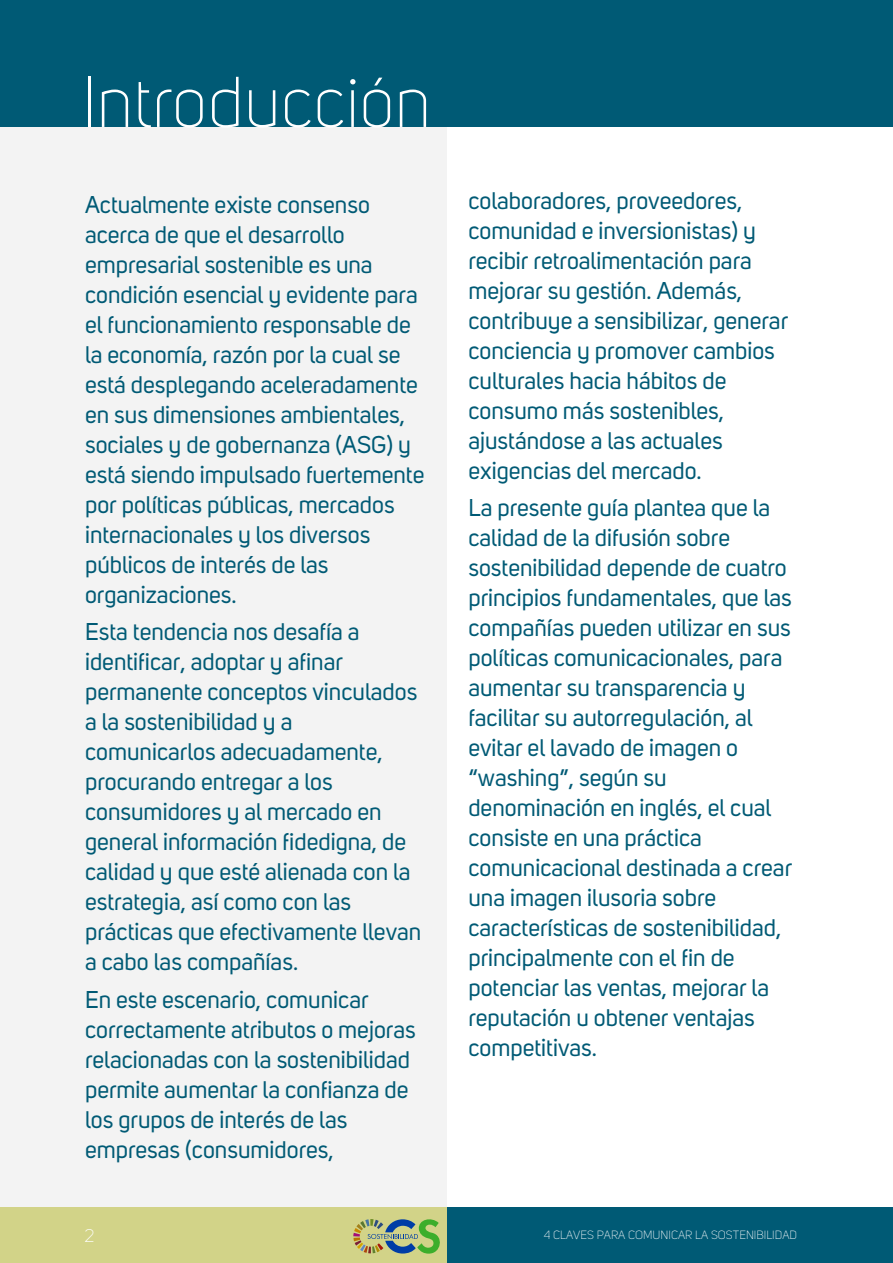
<style>
.page{position:relative;width:893px;height:1263px;background:#fff}
.page>*{position:absolute;margin:0;border:0;box-sizing:border-box;transform-origin:0 0}
.t1{font:300 70.8px "Uni Sans";color:#fff}
.t2{font:24px/30px "Uni Sans";color:#005a75}
.t3{font:300 18px "Uni Sans";color:#fff}
.t4{font:300 11.85px "Uni Sans";color:#fff}
</style>
<div class="page">
<div style="left:0;top:0;width:446px;height:1263px;background:#f3f3f3"></div>
<div style="left:0;top:0;width:893px;height:127px;background:#005a75"></div>
<div style="left:446px;top:1207px;width:447px;height:56px;background:#005a75"></div>
<div style="left:0;top:1207px;width:446px;height:56px;background:#d2d388"></div>
<svg style="left:353px;top:1219px;width:87px;height:35px"></svg>
<h1 class="t1" style="left:82px;top:62px;width:351px">Introducción</h1>
<p class="t2" style="left:85px;top:189px;width:341px">Actualmente existe consenso acerca de que el desarrollo empresarial sostenible es una condición esencial y evidente para el funcionamiento responsable de la economía, razón por la cual se está desplegando aceleradamente en sus dimensiones ambientales, sociales y de gobernanza (ASG) y está siendo impulsado fuertemente por políticas públicas, mercados internacionales y los diversos públicos de interés de las organizaciones.</p>
<p class="t2" style="left:85px;top:617px;width:338px">Esta tendencia nos desafía a identificar, adoptar y afinar permanente conceptos vinculados a la sostenibilidad y a comunicarlos adecuadamente, procurando entregar a los consumidores y al mercado en general información fidedigna, de calidad y que esté alienada con la estrategia, así como con las prácticas que efectivamente llevan a cabo las compañías.</p>
<p class="t2" style="left:85px;top:984px;width:332px">En este escenario, comunicar correctamente atributos o mejoras relacionadas con la sostenibilidad permite aumentar la confianza de los grupos de interés de las empresas (consumidores,</p>
<p class="t2" style="left:468px;top:186px;width:321px">colaboradores, proveedores, comunidad e inversionistas) y recibir retroalimentación para mejorar su gestión. Además, contribuye a sensibilizar, generar conciencia y promover cambios culturales hacia hábitos de consumo más sostenibles, ajustándose a las actuales exigencias del mercado.</p>
<p class="t2" style="left:468px;top:493px;width:325px">La presente guía plantea que la calidad de la difusión sobre sostenibilidad depende de cuatro principios fundamentales, que las compañías pueden utilizar en sus políticas comunicacionales, para aumentar su transparencia y facilitar su autorregulación, al evitar el lavado de imagen o “washing”, según su denominación en inglés, el cual consiste en una práctica comunicacional destinada a crear una imagen ilusoria sobre características de sostenibilidad, principalmente con el fin de potenciar las ventas, mejorar la reputación u obtener ventajas competitivas.</p>
<p class="t3" style="left:85px;top:1225px;width:12px">2</p>
<p class="t4" style="left:544px;top:1228px;width:255px">4 CLAVES PARA COMUNICAR LA SOSTENIBILIDAD</p>
</div>
